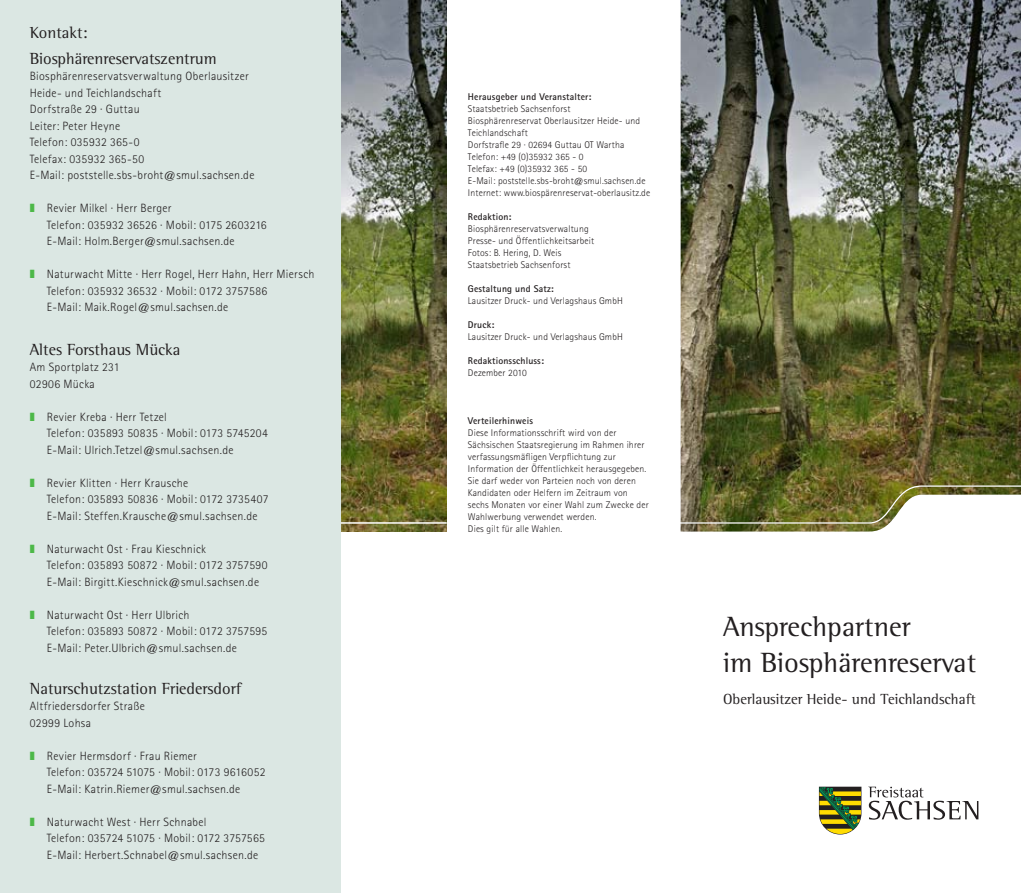
<style>
.page{position:relative;width:1021px;height:893px;background:#fff}
.page>*{position:absolute;margin:0;border:0;box-sizing:border-box;transform-origin:0 0}
.t1{font:28.5px/36px "Rotis Semi Serif";color:#231f20}
.t2{font:16.5px/25.5px "Rotis Semi Serif";color:#231f20}
.t3{font:15px "Rotis Semi Serif";color:#231f20}
.t4{font:300 12px/16.5px "Rotis Sans Serif";letter-spacing:.025em;color:#231f20}
.t5{font:300 9.75px/12px "Rotis Sans Serif";letter-spacing:.015em;color:#231f20}
.t6{font:700 9.75px "Rotis Sans Serif";letter-spacing:.015em;color:#231f20}
.s1{color:#4cb848}
</style>
<div class="page">
<svg style="left:868px;top:787px;width:110px;height:33px"></svg>
<svg style="left:819px;top:787px;width:42px;height:47px;background:#767e30"></svg>
<img style="left:680px;top:0;width:340px;height:531px">
<img style="left:340px;top:0;width:106px;height:531px">
<hr style="left:340px;top:522px;width:106px;height:2px;background:#fff">
<div style="left:0;top:0;width:340px;height:893px;background:#dbe7e3"></div>
<h2 class="t2" style="left:30px;top:20px;width:188px">Kontakt:<br>Biosphärenreservatszentrum</h2>
<p class="t4" style="left:30px;top:68px;width:226px">Biosphärenreservatsverwaltung Oberlausitzer<br>Heide- und Teichlandschaft<br>Dorfstraße 29 · Guttau<br>Leiter: Peter Heyne<br>Telefon: 035932 365-0<br>Telefax: 035932 365-50<br>E-Mail: poststelle.sbs-broht@smul.sachsen.de</p>
<p class="t4" style="left:47px;top:200px;width:221px;text-indent:-17px"><span class="s1">❚</span> Revier Milkel · Herr Berger<br>Telefon: 035932 36526 · Mobil: 0175 2603216<br>E-Mail: Holm.Berger@smul.sachsen.de</p>
<p class="t4" style="left:47px;top:266px;width:269px;text-indent:-17px"><span class="s1">❚</span> Naturwacht Mitte · Herr Rogel, Herr Hahn, Herr Miersch<br>Telefon: 035932 36532 · Mobil: 0172 3757586<br>E-Mail: Maik.Rogel@smul.sachsen.de</p>
<h2 class="t2" style="left:30px;top:336px;width:152px">Altes Forsthaus Mücka</h2>
<p class="t4" style="left:30px;top:359px;width:91px">Am Sportplatz 231<br>02906 Mücka</p>
<p class="t4" style="left:47px;top:408px;width:223px;text-indent:-17px"><span class="s1">❚</span> Revier Kreba · Herr Tetzel<br>Telefon: 035893 50835 · Mobil: 0173 5745204<br>E-Mail: Ulrich.Tetzel@smul.sachsen.de</p>
<p class="t4" style="left:47px;top:474px;width:223px;text-indent:-17px"><span class="s1">❚</span> Revier Klitten · Herr Krausche<br>Telefon: 035893 50836 · Mobil: 0172 3735407<br>E-Mail: Steffen.Krausche@smul.sachsen.de</p>
<p class="t4" style="left:47px;top:540px;width:222px;text-indent:-17px"><span class="s1">❚</span> Naturwacht Ost · Frau Kieschnick<br>Telefon: 035893 50872 · Mobil: 0172 3757590<br>E-Mail: Birgitt.Kieschnick@smul.sachsen.de</p>
<p class="t4" style="left:47px;top:606px;width:222px;text-indent:-17px"><span class="s1">❚</span> Naturwacht Ost · Herr Ulbrich<br>Telefon: 035893 50872 · Mobil: 0172 3757595<br>E-Mail: Peter.Ulbrich@smul.sachsen.de</p>
<h2 class="t2" style="left:30px;top:675px;width:213px">Naturschutzstation Friedersdorf</h2>
<p class="t4" style="left:30px;top:698px;width:117px">Altfriedersdorfer Straße<br>02999 Lohsa</p>
<p class="t4" style="left:47px;top:747px;width:220px;text-indent:-17px"><span class="s1">❚</span> Revier Hermsdorf · Frau Riemer<br>Telefon: 035724 51075 · Mobil: 0173 9616052<br>E-Mail: Katrin.Riemer@smul.sachsen.de</p>
<p class="t4" style="left:47px;top:813px;width:220px;text-indent:-17px"><span class="s1">❚</span> Naturwacht West · Herr Schnabel<br>Telefon: 035724 51075 · Mobil: 0172 3757565<br>E-Mail: Herbert.Schnabel@smul.sachsen.de</p>
<p class="t6" style="left:468px;top:90px;width:125px">Herausgeber und Veranstalter:</p>
<p class="t5" style="left:468px;top:102px;width:184px">Staatsbetrieb Sachsenforst<br>Biosphärenreservat Oberlausitzer Heide- und Teichlandschaft<br>Dorfstrafle 29 · 02694 Guttau OT Wartha Telefon: +49 (0)35932 365 - 0<br>Telefax: +49 (0)35932 365 - 50<br>E-Mail: poststelle.sbs-broht@smul.sachsen.de Internet: www.biospärenreservat-oberlausitz.de</p>
<p class="t6" style="left:468px;top:210px;width:45px">Redaktion:</p>
<p class="t5" style="left:468px;top:222px;width:128px">Biosphärenreservatsverwaltung<br>Presse- und Öffentlichkeitsarbeit<br>Fotos: B. Hering, D. Weis<br>Staatsbetrieb Sachsenforst</p>
<p class="t6" style="left:468px;top:282px;width:87px">Gestaltung und Satz:</p>
<p class="t5" style="left:468px;top:294px;width:156px">Lausitzer Druck- und Verlagshaus GmbH</p>
<p class="t6" style="left:468px;top:318px;width:28px">Druck:</p>
<p class="t5" style="left:468px;top:330px;width:156px">Lausitzer Druck- und Verlagshaus GmbH</p>
<p class="t6" style="left:468px;top:354px;width:77px">Redaktionsschluss:</p>
<p class="t5" style="left:468px;top:366px;width:60px">Dezember 2010</p>
<p class="t6" style="left:468px;top:414px;width:67px">Verteilerhinweis</p>
<p class="t5" style="left:468px;top:426px;width:182px">Diese Informationsschrift wird von der Sächsischen Staatsregierung im Rahmen ihrer verfassungsmäfligen Verpfl ichtung zur Information der Öffentlichkeit herausgegeben.<br>Sie darf weder von Parteien noch von deren Kandidaten oder Helfern im Zeitraum von sechs Monaten vor einer Wahl zum Zwecke der Wahlwerbung verwendet werden.<br>Dies gilt für alle Wahlen.</p>
<h1 class="t1" style="left:723px;top:608px;width:254px">Ansprechpartner<br>im Biosphärenreservat</h1>
<p class="t3" style="left:723px;top:690px;width:254px">Oberlausitzer Heide- und Teichlandschaft</p>
</div>
